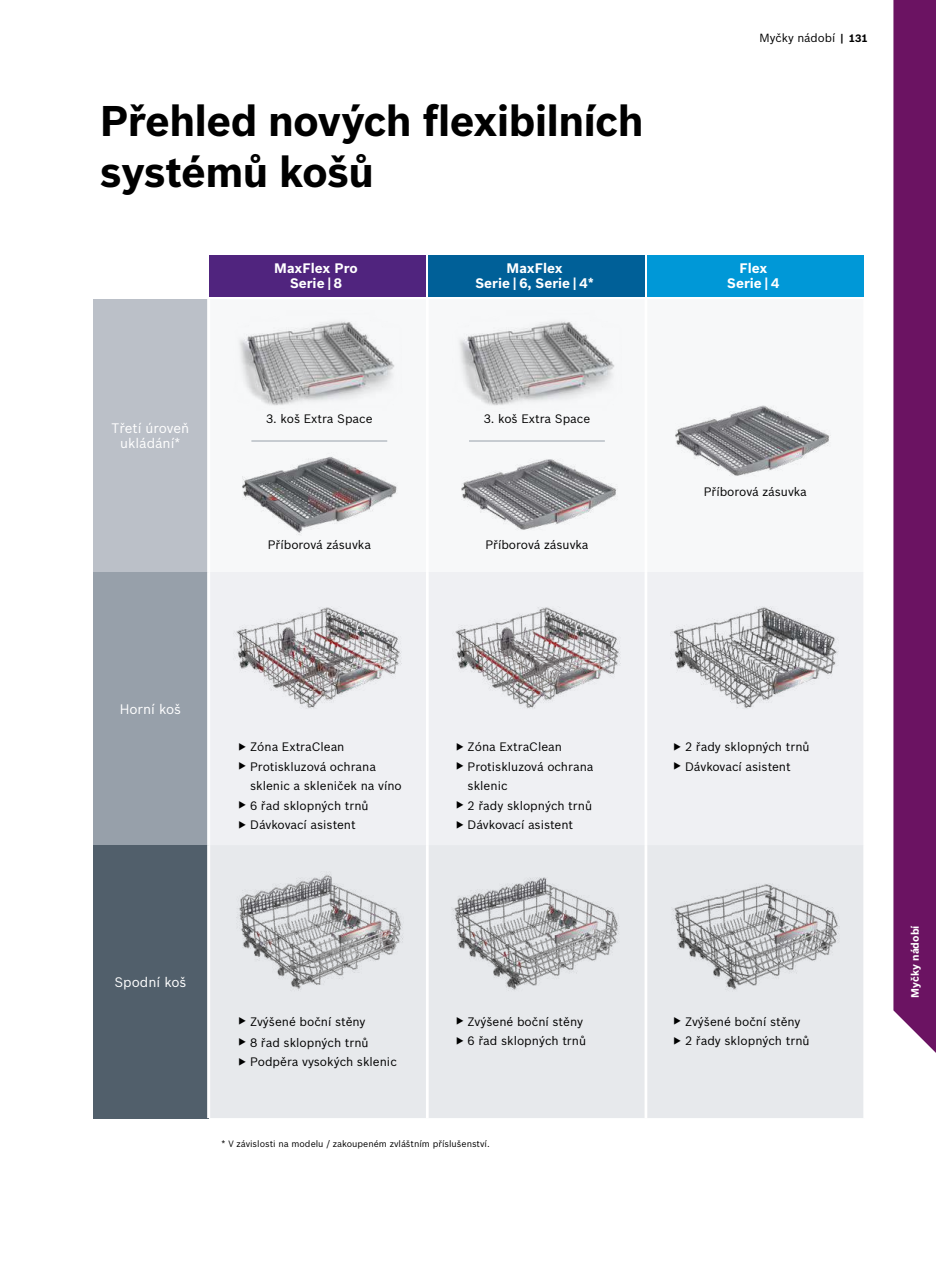
<style>
.page{position:relative;width:936px;height:1263px;background:#fff}
.page>*{position:absolute;margin:0;border:0;box-sizing:border-box;transform-origin:0 0}
.t1{font:700 42px/51px "Bosch Sans";letter-spacing:-.02em;color:#000}
.t2{font:700 13.5px/15px "Bosch Sans";color:#fff;text-align:center}
.t3{font:13.5px/15px "Bosch Sans";color:#fff;text-align:center}
.t4{font:12px/19.5px "Bosch Sans";color:#000}
.t5{font:11.55px "Bosch Sans";color:#000}
.t6{font:700 10.5px "Bosch Sans";color:#fff}
.t7{font:9px "Bosch Sans";color:#000}
.s1{font-weight:700;font-size:10.5px}
</style>
<div class="page">
<div style="left:209px;top:255px;width:217px;height:41px;background:#50247e"></div>
<div style="left:429px;top:255px;width:216px;height:41px;background:#006098"></div>
<div style="left:647px;top:255px;width:216px;height:41px;background:#0098d7"></div>
<div style="left:94px;top:299px;width:115px;height:273px;background:#bbc0c8"></div>
<div style="left:94px;top:572px;width:115px;height:273px;background:#97a0aa"></div>
<div style="left:210px;top:572px;width:653px;height:273px;background:#eff0f3"></div>
<div style="left:94px;top:845px;width:115px;height:273px;background:#515f6b"></div>
<div style="left:210px;top:845px;width:653px;height:273px;background:#e7e9ec"></div>
<hr style="left:207px;top:299px;width:3px;height:273px;background:#fff">
<hr style="left:207px;top:572px;width:3px;height:273px;background:#fff">
<hr style="left:207px;top:845px;width:3px;height:273px;background:#fff">
<hr style="left:426px;top:572px;width:2px;height:273px;background:#fff">
<hr style="left:644px;top:572px;width:3px;height:273px;background:#fff">
<hr style="left:426px;top:845px;width:2px;height:273px;background:#fff">
<hr style="left:644px;top:845px;width:3px;height:273px;background:#fff">
<img style="left:233px;top:584px;width:170px;height:148px">
<img style="left:236px;top:843px;width:170px;height:166px">
<img style="left:242px;top:452px;width:156px;height:83px">
<img style="left:453px;top:584px;width:169px;height:148px">
<img style="left:452px;top:843px;width:169px;height:166px">
<img style="left:461px;top:458px;width:157px;height:73px">
<img style="left:675px;top:405px;width:156px;height:72px">
<img style="left:670px;top:584px;width:170px;height:148px">
<img style="left:671px;top:843px;width:170px;height:166px">
<img style="left:237px;top:319px;width:159px;height:90px">
<img style="left:457px;top:319px;width:159px;height:90px">
<hr style="left:251px;top:441px;width:136px;height:1px;background:#97a0aa">
<hr style="left:469px;top:441px;width:136px;height:1px;background:#97a0aa">
<div style="left:893px;top:0;width:42px;height:1052px;background:#6b1362"></div>
<h1 class="t1" style="left:100px;top:95px;width:545px">Přehled nových flexibilních systémů košů</h1>
<p class="t5" style="left:759px;top:31px;width:110px">Myčky nádobí <span class="s1">| 131</span></p>
<p class="t3" style="left:112px;top:421px;width:79px">Třetí úroveň ukládání*</p>
<p class="t2" style="left:274px;top:260px;width:85px">MaxFlex Pro<br>Serie | 8</p>
<p class="t2" style="left:475px;top:260px;width:120px">MaxFlex<br>Serie | 6, Serie | 4*</p>
<p class="t2" style="left:727px;top:260px;width:54px">Flex<br>Serie | 4</p>
<p class="t4" style="left:266px;top:409px;width:108px">3. koš Extra Space</p>
<p class="t4" style="left:483px;top:409px;width:108px">3. koš Extra Space</p>
<p class="t4" style="left:268px;top:535px;width:105px">Příborová zásuvka</p>
<p class="t4" style="left:485px;top:535px;width:105px">Příborová zásuvka</p>
<p class="t4" style="left:703px;top:481px;width:105px">Příborová zásuvka</p>
<p class="t3" style="left:120px;top:701px;width:63px">Horní koš</p>
<p class="t4" style="left:238px;top:737px;width:107px">◆ Zóna ExtraClean</p>
<p class="t4" style="left:250px;top:756px;width:153px;text-indent:-12px">◆ Protiskluzová ochrana sklenic a skleniček na víno</p>
<p class="t4" style="left:238px;top:795px;width:132px">◆ 6 řad sklopných trnů</p>
<p class="t4" style="left:238px;top:815px;width:119px">◆ Dávkovací asistent</p>
<p class="t4" style="left:456px;top:737px;width:107px">◆ Zóna ExtraClean</p>
<p class="t4" style="left:467px;top:756px;width:127px;text-indent:-12px">◆ Protiskluzová ochrana sklenic</p>
<p class="t4" style="left:456px;top:795px;width:138px">◆ 2 řady sklopných trnů</p>
<p class="t4" style="left:456px;top:815px;width:119px">◆ Dávkovací asistent</p>
<p class="t3" style="left:114px;top:974px;width:74px">Spodní koš</p>
<p class="t4" style="left:238px;top:1011px;width:128px">◆ Zvýšené boční stěny</p>
<p class="t4" style="left:238px;top:1032px;width:132px">◆ 8 řad sklopných trnů</p>
<p class="t4" style="left:238px;top:1052px;width:160px">◆ Podpěra vysokých sklenic</p>
<p class="t4" style="left:456px;top:1011px;width:128px">◆ Zvýšené boční stěny</p>
<p class="t4" style="left:456px;top:1031px;width:132px">◆ 6 řad sklopných trnů</p>
<p class="t7" style="left:222px;top:1138px;width:269px">* V závislosti na modelu / zakoupeném zvláštním příslušenství.</p>
<p class="t4" style="left:673px;top:737px;width:138px">◆ 2 řady sklopných trnů</p>
<p class="t4" style="left:673px;top:756px;width:119px">◆ Dávkovací asistent</p>
<p class="t4" style="left:673px;top:1011px;width:128px">◆ Zvýšené boční stěny</p>
<p class="t4" style="left:673px;top:1031px;width:138px">◆ 2 řady sklopných trnů</p>
<p class="t6" style="left:908px;top:998px;width:74px;rotate:-90deg">Myčky nádobí</p>
</div>
